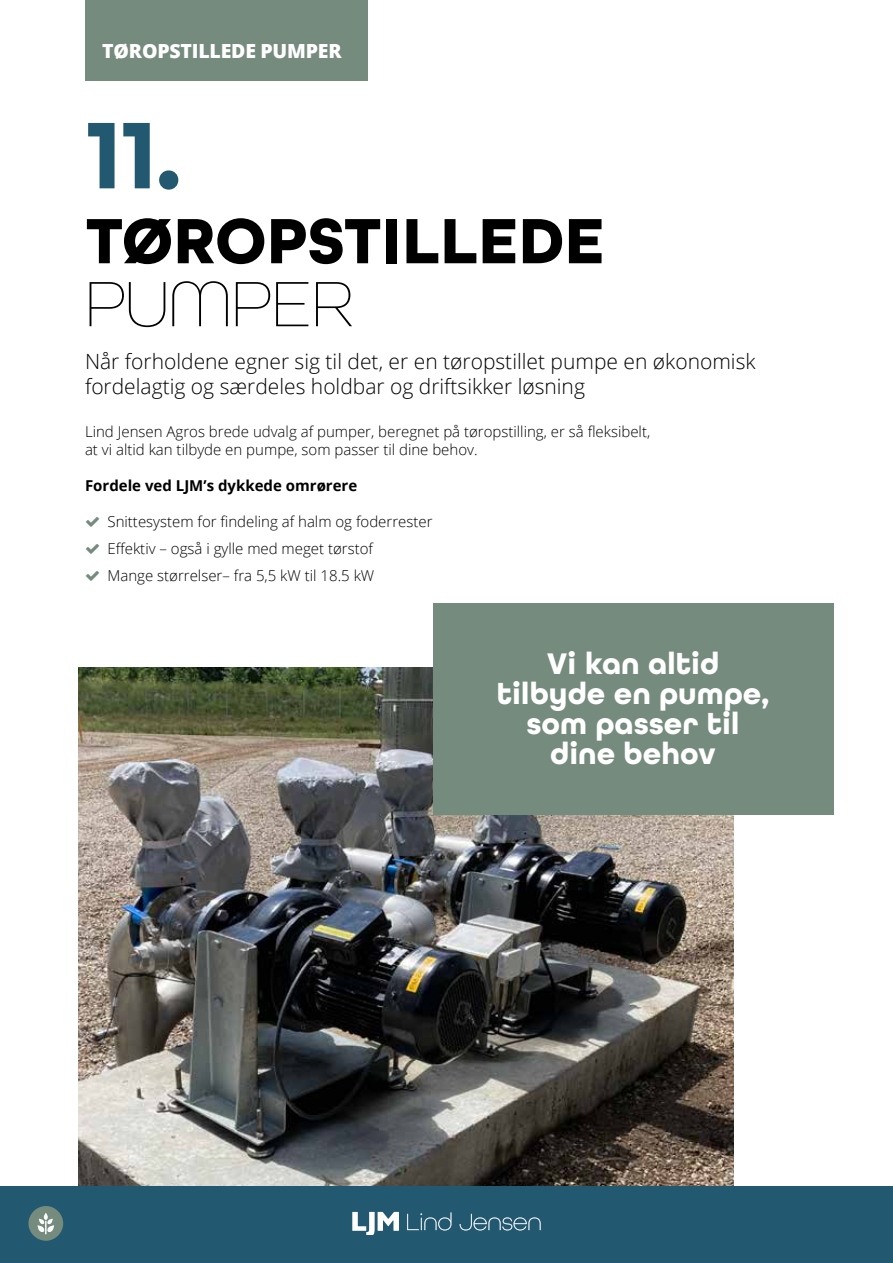
<style>
.page{position:relative;width:893px;height:1263px;background:#fff}
.page>*{position:absolute;margin:0;border:0;box-sizing:border-box;transform-origin:0 0}
.t1{font:700 100.05px "All Round Gothic";color:#225870}
.t2{font:700 67.5px "All Round Gothic";color:#000}
.t3{font:67.5px "All Round Gothic X Lig";color:#000}
.t4{font:700 31.5px/30px "All Round Gothic";color:#fff;text-align:center}
.t5{font:300 21px/25.2px "Open Sans";color:#000}
.t6{font:800 19.5px "Open Sans";letter-spacing:-.01em;color:#fff}
.t7{font:300 15px/27px "Open Sans";color:#000}
.t8{font:700 15px "Open Sans";color:#000}
</style>
<div class="page">
<div style="left:85px;top:0;width:282px;height:80px;background:#758b7d"></div>
<img style="left:78px;top:668px;width:655px;height:518px">
<div style="left:433px;top:604px;width:400px;height:211px;background:#758b7d"></div>
<div style="left:0;top:1186px;width:893px;height:77px;background:#225870"></div>
<svg style="left:352px;top:1212px;width:47px;height:22px"></svg>
<svg style="left:407px;top:1212px;width:44px;height:18px"></svg>
<svg style="left:460px;top:1214px;width:81px;height:16px"></svg>
<div style="left:28px;top:1206px;width:35px;height:35px;background:#758b7d;border-radius:50%"></div>
<svg style="left:37px;top:1213px;width:17px;height:21px"></svg>
<h3 class="t6" style="left:102px;top:36px;width:241px">TØROPSTILLEDE PUMPER</h3>
<h1 class="t1" style="left:85px;top:95px;width:98px">11.</h1>
<h2 class="t2" style="left:85px;top:201px;width:521px">TØROPSTILLEDE</h2>
<h2 class="t3" style="left:85px;top:264px;width:271px">PUMPER</h2>
<h3 class="t5" style="left:85px;top:348px;width:672px">Når forholdene egner sig til det, er en tøropstillet pumpe en økonomisk fordelagtig og særdeles holdbar og driftsikker løsning</h3>
<p class="t7" style="left:85px;top:422px;width:567px;line-height:18px">Lind Jensen Agros brede udvalg af pumper, beregnet på tøropstilling, er så fleksibelt, at vi altid kan tilbyde en pumpe, som passer til dine behov.</p>
<p class="t8" style="left:85px;top:474px;width:274px">Fordele ved LJM’s dykkede omrørere</p>
<p class="t7" style="left:108px;top:507px;width:326px">Snittesystem for findeling af halm og foderrester<br>Effektiv – også i gylle med meget tørstof<br>Mange størrelser– fra 5,5 kW til 18.5 kW</p>
<h3 class="t4" style="left:497px;top:649px;width:274px">Vi kan altid tilbyde en pumpe, som passer til dine behov</h3>
</div>
